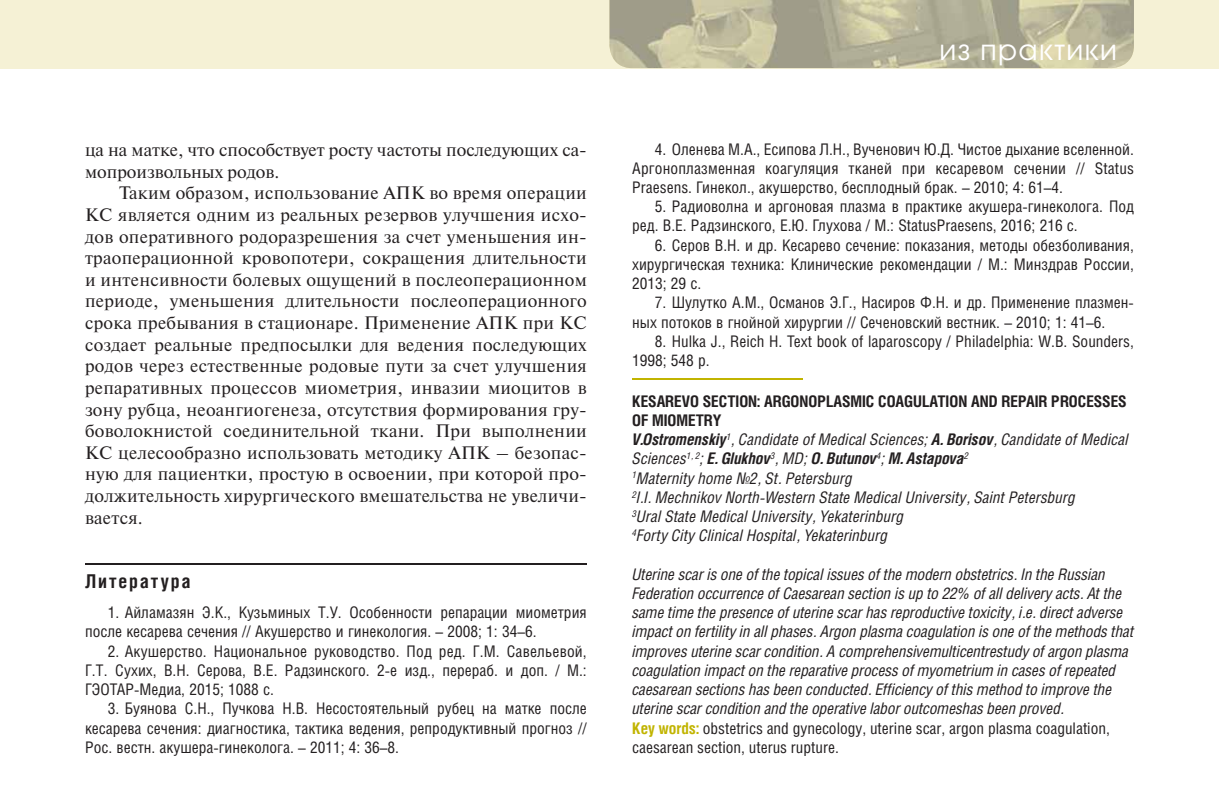
<style>
.page{position:relative;width:1219px;height:802px;background:#fff}
.page>*{position:absolute;margin:0;border:0;box-sizing:border-box;transform-origin:0 0}
.t1{font:28px "Avant Garde Gothic C";letter-spacing:.05em;color:#fff}
.t2{font:700 19px "Helios Cond";letter-spacing:.1em;color:#231f20}
.t3{font:18px/21.6px "Newton C";color:#231f20}
.t4{font:16px/19.2px "Helios Cond";color:#231f20}
.t5{font:italic 16px/19.2px "Helios Cond";letter-spacing:-.01em;color:#231f20}
.s1{font-weight:700;font-style:normal}
.s2{font-weight:700}
.s3{font-weight:700;font-style:normal;color:#c1b400}
.s4{font-style:normal}
</style>
<div class="page">
<div style="left:0;top:0;width:1219px;height:68px;background:#f5f1d5"></div>
<img style="left:609px;top:0;width:525px;height:68px">
<hr style="left:85px;top:563px;width:502px;height:1px;background:#231f20">
<hr style="left:632px;top:378px;width:170px;height:1px;background:#c1b400">
<p class="t3" style="left:85px;top:141px;width:503px">ца на матке, что способствует росту частоты последующих са&shy;мопроизвольных родов.</p>
<p class="t3" style="left:85px;top:184px;width:503px;text-align:justify;text-indent:34px">Таким образом, использование АПК во время операции КС является одним из реальных резервов улучшения исхо&shy;дов оперативного родоразрешения за счет уменьшения ин&shy;траоперационной кровопотери, сокращения длительности и интенсивности болевых ощущений в послеоперационном периоде, уменьшения длительности послеоперационного срока пребывания в стационаре. Применение АПК при КС создает реальные предпосылки для ведения последующих родов через естественные родовые пути за счет улучшения репаративных процессов миометрия, инвазии миоцитов в зону рубца, неоангиогенеза, отсутствия формирования гру&shy;боволокнистой соединительной ткани. При выполнении КС целесообразно использовать методику АПК – безопас&shy;ную для пациентки, простую в освоении, при которой про&shy;должительность хирургического вмешательства не увеличи&shy;вается.</p>
<p class="t2" style="left:85px;top:573px;width:107px">Литература</p>
<p class="t4" style="left:85px;top:604px;width:503px;text-indent:23px">1. Айламазян Э.К., Кузьминых Т.У. Особенности репарации миометрия после кесарева сечения // Акушерство и гинекология. – 2008; 1: 34–6.</p>
<p class="t4" style="left:85px;top:642px;width:503px;text-align:justify;text-indent:23px">2. Акушерство. Национальное руководство. Под ред. Г.М. Савельевой, Г.Т. Сухих, В.Н. Серова, В.Е. Радзинского. 2-е изд., перераб. и доп. / М.:<br>ГЭОТАР-Медиа, 2015; 1088 с.</p>
<p class="t4" style="left:85px;top:700px;width:503px;text-align:justify;text-indent:23px">3. Буянова С.Н., Пучкова Н.В. Несостоятельный рубец на матке после кесарева сечения: диагностика, тактика ведения, репродуктивный прогноз // Рос. вестн. акушера-гинеколога. – 2011; 4: 36–8.</p>
<h1 class="t1" style="left:939px;top:36px;width:179px">из практики</h1>
<p class="t4" style="left:632px;top:141px;width:503px;text-align:justify;text-indent:23px">4. Оленева М.А., Есипова Л.Н., Вученович Ю.Д. Чистое дыхание вселенной.<br>Аргоноплазменная коагуляция тканей при кесаревом сечении // Status Praesens. Гинекол., акушерство, бесплодный брак. – 2010; 4: 61–4.</p>
<p class="t4" style="left:632px;top:198px;width:503px;text-indent:23px">5. Радиоволна и аргоновая плазма в практике акушера-гинеколога. Под ред. В.Е. Радзинского, Е.Ю. Глухова / М.: StatusPraesens, 2016; 216 с.</p>
<p class="t4" style="left:632px;top:237px;width:503px;text-align:justify;text-indent:23px">6. Серов В.Н. и др. Кесарево сечение: показания, методы обезболивания, хирургическая техника: Клинические рекомендации / М.: Минздрав России, 2013; 29 с.</p>
<p class="t4" style="left:632px;top:294px;width:503px;text-indent:23px">7. Шулутко А.М., Османов Э.Г., Насиров Ф.Н. и др. Применение плазмен&shy;ных потоков в гнойной хирургии // Сеченовский вестник. – 2010; 1: 41–6.</p>
<p class="t4" style="left:632px;top:333px;width:503px;text-indent:23px">8. Hulka J., Reich H. Text book of laparoscopy / Philadelphia: W.B. Sounders,<br>1998; 548 p.</p>
<p class="t5" style="left:632px;top:393px;width:498px"><span class="s1">KESAREVO SECTION: ARGONOPLASMIC COAGULATION AND REPAIR PROCESSES OF MIOMETRY<br></span><span class="s2">V.Ostromenskiy</span><sup>1</sup>, Candidate of Medical Sciences; <span class="s2">A. Borisov</span>, Candidate of Medical Sciences<sup>1,</sup> <sup>2</sup>; <span class="s2">E. Glukhov</span><sup>3</sup>, MD; <span class="s2">O. Butunov</span><sup>4</sup>; <span class="s2">M. Astapova</span><sup>2<br>1</sup>Maternity home №2, St. Petersburg<br><sup>2</sup>I.I. Mechnikov North-Western State Medical University, Saint Petersburg<br><sup>3</sup>Ural State Medical University, Yekaterinburg<br><sup>4</sup>Forty City Clinical Hospital, Yekaterinburg</p>
<p class="t5" style="left:632px;top:566px;width:503px">Uterine scar is one of the topical issues of the modern obstetrics. In the Russian Federation occurrence of Caesarean section is up to 22% of all delivery acts. At the same time the presence of uterine scar has reproductive toxicity, i.e. direct adverse impact on fertility in all phases. Argon plasma coagulation is one of the methods that improves uterine scar condition. A comprehensivemulticentrestudy of argon plasma coagulation impact on the reparative process of myometrium in cases of repeated caesarean sections has been conducted. Efficiency of this method to improve the uterine scar condition and the operative labor outcomeshas been proved.<br><span class="s3">Key words:</span> <span class="s4">obstetrics and gynecology, uterine scar, argon plasma coagulation, caesarean section, uterus rupture.</span></p>
</div>
